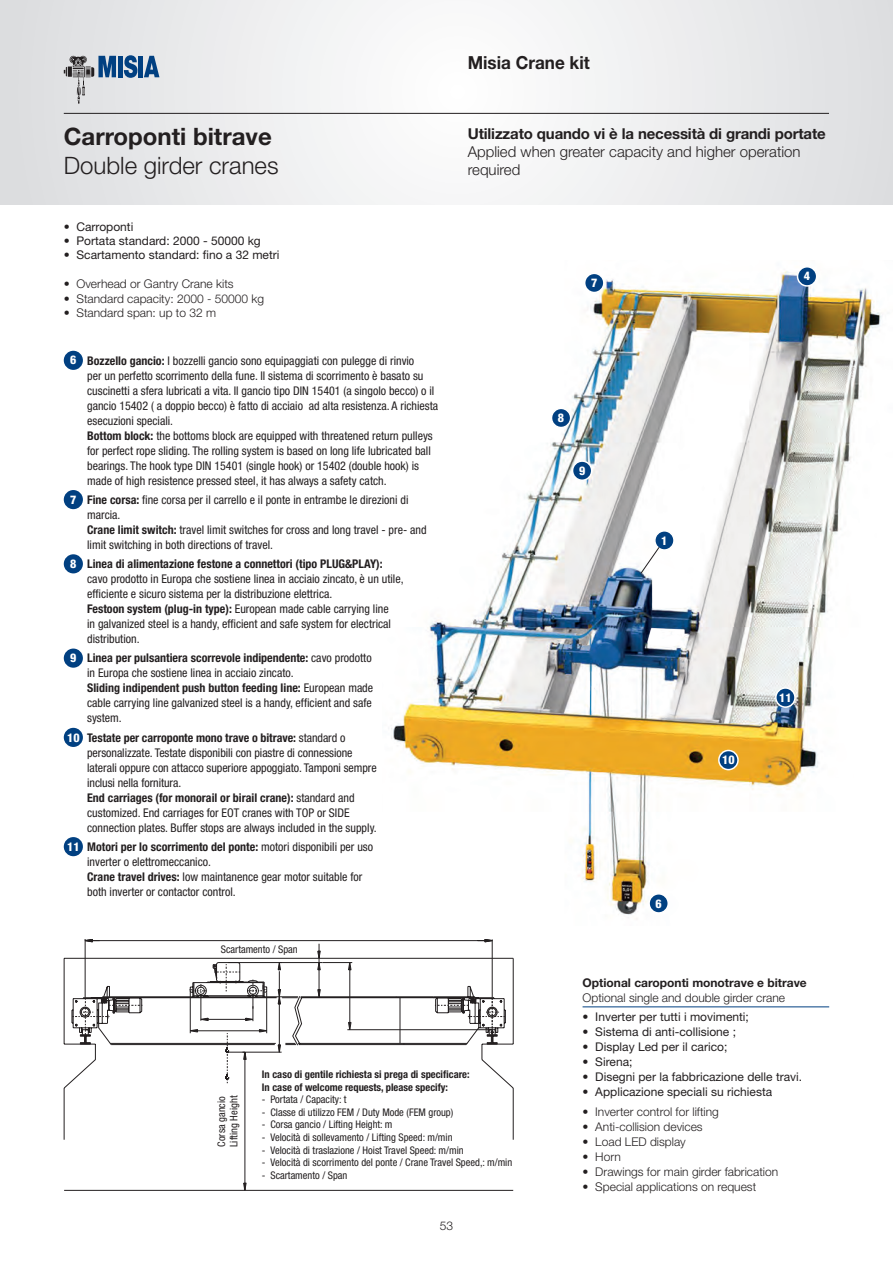
<style>
.page{position:relative;width:893px;height:1263px;background:#fff}
.page>*{position:absolute;margin:0;border:0;box-sizing:border-box;transform-origin:0 0}
.t1{font:300 24px "Helvetica Neue";color:#231f20}
.t2{font:700 24px "Helvetica Neue";color:#231f20}
.t3{font:700 18px "Helvetica Neue";color:#231f20;scale:.95 1}
.t4{font:300 15px/18px "Helvetica Neue";color:#231f20}
.t5{font:700 15px "Helvetica Neue";letter-spacing:-.01em;color:#231f20}
.t6{font:condensed 12px/15px "Helvetica Neue";color:#231f20}
.t7{font:300 12px "Helvetica Neue";color:#231f20}
.t8{font:12px "Helvetica Neue";color:#231f20}
.t9{font:700 12px "Helvetica Neue";color:#231f20}
.t10{font:800 condensed 12px "Helvetica Neue";color:#fff}
.t11{font:condensed 10.5px/12.6px "Helvetica Neue";color:#231f20}
.t12{font:700 condensed 10.5px/12.6px "Helvetica Neue";color:#231f20}
.t13{font:9.45px "Helvetica Neue";color:#231f20}
.s1{font-weight:800;color:#fff}
.s2{font-weight:700}
</style>
<div class="page">
<img style="left:391px;top:271px;width:491px;height:648px">
<div style="left:585px;top:273px;width:19px;height:19px;background:#014081;border-radius:50%"></div>
<div style="left:584px;top:273px;width:21px;height:20px;border:2px solid #fff;border-radius:50%"></div>
<div style="left:797px;top:267px;width:20px;height:19px;background:#014081;border-radius:50%"></div>
<div style="left:797px;top:266px;width:20px;height:21px;border:2px solid #fff;border-radius:50%"></div>
<div style="left:551px;top:408px;width:20px;height:19px;background:#014081;border-radius:50%"></div>
<div style="left:551px;top:408px;width:20px;height:20px;border:2px solid #fff;border-radius:50%"></div>
<div style="left:573px;top:461px;width:19px;height:19px;background:#014081;border-radius:50%"></div>
<div style="left:572px;top:460px;width:20px;height:21px;border:2px solid #fff;border-radius:50%"></div>
<div style="left:719px;top:750px;width:19px;height:20px;background:#014081;border-radius:50%"></div>
<div style="left:718px;top:750px;width:21px;height:20px;border:2px solid #fff;border-radius:50%"></div>
<div style="left:776px;top:688px;width:19px;height:19px;background:#014081;border-radius:50%"></div>
<div style="left:775px;top:687px;width:21px;height:21px;border:2px solid #fff;border-radius:50%"></div>
<div style="left:649px;top:894px;width:19px;height:19px;background:#014081;border-radius:50%"></div>
<div style="left:648px;top:893px;width:21px;height:21px;border:2px solid #fff;border-radius:50%"></div>
<div style="left:655px;top:531px;width:19px;height:19px;background:#014081;border-radius:50%"></div>
<div style="left:654px;top:530px;width:21px;height:21px;border:2px solid #fff;border-radius:50%"></div>
<svg style="left:640px;top:547px;width:20px;height:27px"></svg>
<div style="left:64px;top:351px;width:19px;height:19px;background:#014081;border-radius:50%"></div>
<div style="left:64px;top:490px;width:19px;height:19px;background:#014081;border-radius:50%"></div>
<div style="left:64px;top:554px;width:19px;height:19px;background:#014081;border-radius:50%"></div>
<div style="left:64px;top:648px;width:19px;height:20px;background:#014081;border-radius:50%"></div>
<div style="left:64px;top:728px;width:19px;height:19px;background:#014081;border-radius:50%"></div>
<div style="left:64px;top:837px;width:19px;height:19px;background:#014081;border-radius:50%"></div>
<svg style="left:1px;top:0;width:892px;height:204px"></svg>
<hr style="left:0;top:0;width:1px;height:204px;background:#dcdddf">
<div style="left:118px;top:56px;width:5px;height:21px;background:#014081"></div>
<svg style="left:124px;top:55px;width:13px;height:23px"></svg>
<hr style="left:139px;top:56px;width:4px;height:21px;background:#014081">
<svg style="left:144px;top:56px;width:15px;height:21px"></svg>
<svg style="left:64px;top:56px;width:52px;height:48px"></svg>
<hr style="left:64px;top:113px;width:765px;height:1px;background:#231f20">
<svg style="left:64px;top:958px;width:450px;height:182px"></svg>
<svg style="left:71px;top:939px;width:435px;height:251px"></svg>
<hr style="left:64px;top:1190px;width:449px;height:1px;background:#231f20">
<div style="left:213px;top:943px;width:93px;height:13px;background:#fff"></div>
<div style="left:213px;top:1090px;width:30px;height:62px;background:#fff"></div>
<hr style="left:583px;top:1006px;width:246px;height:1px;background:#014081">
<h1 class="t2" style="left:64px;top:121px;width:210px">Carroponti bitrave</h1>
<h1 class="t1" style="left:64px;top:150px;width:216px">Double girder cranes</h1>
<p class="t8" style="left:64px;top:219px;width:71px">• Carroponti</p>
<p class="t8" style="left:64px;top:234px;width:199px">• Portata standard: 2000 - 50000 kg</p>
<p class="t8" style="left:64px;top:248px;width:217px">• Scartamento standard: fino a 32 metri</p>
<p class="t7" style="left:64px;top:277px;width:171px">• Overhead or Gantry Crane kits</p>
<p class="t7" style="left:64px;top:291px;width:202px">• Standard capacity: 2000 - 50000 kg</p>
<p class="t7" style="left:64px;top:305px;width:154px">• Standard span: up to 32 m</p>
<p class="t6" style="left:87px;top:353px;width:353px;text-indent:-17px"><span class="s1">6</span> <span class="s2">Bozzello gancio:</span> I bozzelli gancio sono equipaggiati con pulegge di rinvio<br>per un perfetto scorrimento della fune. Il sistema di scorrimento è basato su cuscinetti a sfera lubricati a vita. Il gancio tipo DIN 15401 (a singolo becco) o il gancio 15402 ( a doppio becco) è fatto di acciaio ad alta resistenza. A richiesta esecuzioni speciali.<br><span class="s2">Bottom block:</span> the bottoms block are equipped with threatened return pulleys for perfect rope sliding. The rolling system is based on long life lubricated ball bearings. The hook type DIN 15401 (single hook) or 15402 (double hook) is made of high resistence pressed steel, it has always a safety catch.</p>
<p class="t6" style="left:87px;top:492px;width:341px;text-indent:-17px"><span class="s1">7</span> <span class="s2">Fine corsa:</span> fine corsa per il carrello e il ponte in entrambe le direzioni di marcia.<br><span class="s2">Crane limit switch:</span> travel limit switches for cross and long travel - pre- and limit switching in both directions of travel.</p>
<p class="t6" style="left:87px;top:556px;width:318px;text-indent:-17px"><span class="s1">8</span> <span class="s2">Linea di alimentazione festone a connettori (tipo PLUG&amp;PLAY): </span>cavo prodotto in Europa che sostiene linea in acciaio zincato, è un utile, efficiente e sicuro sistema per la distribuzione elettrica.<br><span class="s2">Festoon system (plug-in type):</span> European made cable carrying line<br>in galvanized steel is a handy, efficient and safe system for electrical distribution.</p>
<p class="t6" style="left:87px;top:651px;width:288px;text-indent:-17px"><span class="s1">9</span> <span class="s2">Linea per pulsantiera scorrevole indipendente:</span> cavo prodotto in Europa che sostiene linea in acciaio zincato.<br><span class="s2">Sliding indipendent push button feeding line:</span> European made cable carrying line galvanized steel is a handy, efficient and safe system.</p>
<p class="t6" style="left:87px;top:730px;width:291px;text-indent:-20px"><span class="s1">10</span> <span class="s2">Testate per carroponte mono trave o bitrave:</span> standard o personalizzate. Testate disponibili con piastre di connessione laterali oppure con attacco superiore appoggiato. Tamponi sempre inclusi nella fornitura.<br><span class="s2">End carriages (for monorail or birail crane):</span> standard and customized. End carriages for EOT cranes with TOP or SIDE connection plates. Buffer stops are always included in the supply.</p>
<p class="t6" style="left:87px;top:839px;width:287px;text-indent:-20px"><span class="s1">11</span> <span class="s2">Motori per lo scorrimento del ponte:</span> motori disponibili per uso inverter o elettromeccanico.<br><span class="s2">Crane travel drives:</span> low maintanence gear motor suitable for both inverter or contactor control.</p>
<p class="t13" style="left:271px;top:943px;width:24px">Span</p>
<p class="t11" style="left:221px;top:943px;width:78px">Scartamento / Span</p>
<h2 class="t3" style="left:468px;top:52px;width:130px">Misia Crane kit</h2>
<p class="t5" style="left:468px;top:125px;width:359px">Utilizzato quando vi è la necessità di grandi portate</p>
<p class="t4" style="left:468px;top:143px;width:334px">Applied when greater capacity and higher operation required</p>
<p class="t10" style="left:591px;top:275px;width:8px">7</p>
<p class="t10" style="left:558px;top:410px;width:8px">8</p>
<p class="t10" style="left:579px;top:463px;width:8px">9</p>
<p class="t10" style="left:661px;top:533px;width:8px">1</p>
<p class="t10" style="left:804px;top:269px;width:8px">4</p>
<p class="t10" style="left:656px;top:896px;width:8px">6</p>
<p class="t10" style="left:722px;top:752px;width:14px">10</p>
<p class="t10" style="left:779px;top:690px;width:14px">11</p>
<p class="t13" style="left:231px;top:1151px;width:58px;rotate:-90deg">Lifting Height</p>
<p class="t11" style="left:215px;top:1147px;width:53px;rotate:-90deg">Corsa gancio<br>Lifting Height</p>
<p class="t12" style="left:262px;top:1068px;width:209px">In caso di gentile richiesta si prega di specificare:<br>In case of welcome requests, please specify:</p>
<p class="t11" style="left:262px;top:1093px;width:86px">- Portata / Capacity: t</p>
<p class="t11" style="left:262px;top:1106px;width:193px">- Classe di utilizzo FEM / Duty Mode (FEM group)</p>
<p class="t11" style="left:262px;top:1118px;width:132px">- Corsa gancio / Lifting Height: m</p>
<p class="t11" style="left:262px;top:1131px;width:192px">- Velocità di sollevamento / Lifting Speed: m/min</p>
<p class="t11" style="left:262px;top:1143px;width:203px">- Velocità di traslazione / Hoist Travel Speed: m/min</p>
<p class="t11" style="left:262px;top:1156px;width:252px">- Velocità di scorrimento del ponte / Crane Travel Speed,: m/min</p>
<p class="t11" style="left:262px;top:1169px;width:87px">- Scartamento / Span</p>
<p class="t7" style="left:440px;top:1218px;width:15px">53</p>
<p class="t9" style="left:583px;top:975px;width:226px">Optional caroponti monotrave e bitrave</p>
<p class="t7" style="left:583px;top:990px;width:204px">Optional single and double girder crane</p>
<p class="t8" style="left:583px;top:1010px;width:168px">• Inverter per tutti i movimenti;</p>
<p class="t8" style="left:583px;top:1025px;width:155px">• Sistema di anti-collisione ;</p>
<p class="t8" style="left:583px;top:1040px;width:146px">• Display Led per il carico;</p>
<p class="t8" style="left:583px;top:1055px;width:51px">• Sirena;</p>
<p class="t8" style="left:583px;top:1070px;width:221px">• Disegni per la fabbricazione delle travi.</p>
<p class="t8" style="left:583px;top:1085px;width:191px">• Applicazione speciali su richiesta</p>
<p class="t7" style="left:583px;top:1104px;width:138px">• Inverter control for lifting</p>
<p class="t7" style="left:583px;top:1119px;width:122px">• Anti-collision devices</p>
<p class="t7" style="left:583px;top:1134px;width:105px">• Load LED display</p>
<p class="t7" style="left:583px;top:1149px;width:40px">• Horn</p>
<p class="t7" style="left:583px;top:1164px;width:197px">• Drawings for main girder fabrication</p>
<p class="t7" style="left:583px;top:1179px;width:175px">• Special applications on request</p>
</div>
